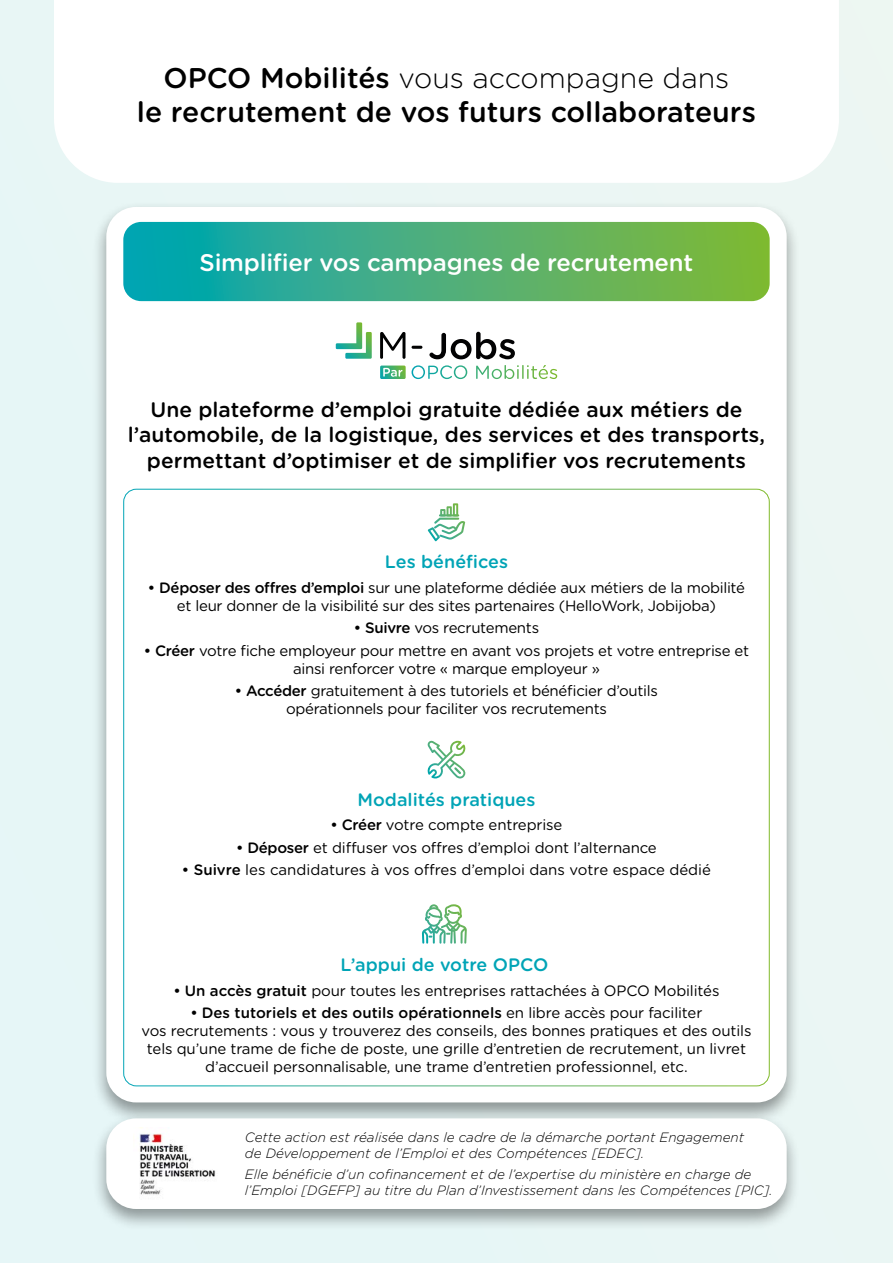
<style>
.page{position:relative;width:893px;height:1263px;background:#e9f6f5}
.page>*{position:absolute;margin:0;border:0;box-sizing:border-box;transform-origin:0 0}
.t1{font:500 28.5px/34.2px "Gotham Rounded";color:#000;text-align:center}
.t2{font:500 24px "Gotham Rounded";letter-spacing:-.01em;color:#fff}
.t3{font:500 21px/25.2px "Gotham Rounded";color:#000;text-align:center}
.t4{font:500 18px "Gotham Rounded";color:#00a4b6}
.t5{font:15px/18px "Gotham Rounded";letter-spacing:-.02em;color:#000;text-align:center}
.t6{font:15px "Gotham Rounded";color:#000}
.t7{font:italic 300 13.5px/16.2px "Gotham Rounded";color:#000}
.s1{font-weight:300}
.s2{font-weight:500}
</style>
<div class="page">
<div style="left:54px;top:0;width:785px;height:183px;background:#fff"></div>
<div style="left:92px;top:202px;width:708px;height:923px;background:#000;opacity:.4"></div>
<div style="left:106px;top:207px;width:681px;height:895px;background:#fff;border-radius:30px"></div>
<svg style="left:123px;top:222px;width:647px;height:79px;background:#49af78"></svg>
<svg style="left:428px;top:503px;width:37px;height:38px"></svg>
<svg style="left:427px;top:740px;width:39px;height:38px"></svg>
<svg style="left:422px;top:904px;width:45px;height:40px"></svg>
<svg style="left:380px;top:366px;width:26px;height:13px"></svg>
<svg style="left:336px;top:322px;width:36px;height:37px"></svg>
<svg style="left:412px;top:365px;width:55px;height:14px"></svg>
<svg style="left:476px;top:365px;width:81px;height:14px"></svg>
<svg style="left:380px;top:332px;width:25px;height:27px"></svg>
<svg style="left:412px;top:346px;width:10px;height:3px"></svg>
<svg style="left:429px;top:332px;width:86px;height:27px"></svg>
<div style="left:92px;top:1113px;width:708px;height:118px;background:#000;opacity:.4"></div>
<div style="left:106px;top:1118px;width:681px;height:91px;background:#fff;border-radius:30px"></div>
<img style="left:139px;top:1127px;width:77px;height:68px">
<p class="t1" style="left:137px;top:60px;width:621px">OPCO Mobilités <span class="s1">vous accompagne dans<br></span>le recrutement de vos futurs collaborateurs</p>
<p class="t2" style="left:200px;top:245px;width:495px">Simplifier vos campagnes de recrutement</p>
<p class="t3" style="left:128px;top:396px;width:639px">Une plateforme d’emploi gratuite dédiée aux métiers de l’automobile, de la logistique, des services et des transports, permettant d’optimiser et de simplifier vos recrutements</p>
<p class="t4" style="left:385px;top:549px;width:125px">Les bénéfices</p>
<p class="t5" style="left:148px;top:578px;width:599px"><span class="s2">• Déposer des offres d’emploi</span> sur une plateforme dédiée aux métiers de la mobilité et leur donner de la visibilité sur des sites partenaires (HelloWork, Jobijoba)</p>
<p class="t5" style="left:354px;top:618px;width:187px"><span class="s2">• Suivre</span> vos recrutements</p>
<p class="t5" style="left:144px;top:641px;width:607px"><span class="s2">• Créer</span> votre fiche employeur pour mettre en avant vos projets et votre entreprise et ainsi renforcer votre « marque employeur »</p>
<p class="t5" style="left:235px;top:681px;width:425px"><span class="s2">• Accéder</span> gratuitement à des tutoriels et bénéficier d’outils opérationnels pour faciliter vos recrutements</p>
<p class="t4" style="left:357px;top:786px;width:180px">Modalités pratiques</p>
<p class="t5" style="left:331px;top:815px;width:233px"><span class="s2">• Créer</span> votre compte entreprise</p>
<p class="t5" style="left:236px;top:838px;width:422px"><span class="s2">• Déposer</span> et diffuser vos offres d’emploi dont l’alternance</p>
<p class="t6" style="left:182px;top:859px;width:531px"><span class="s2">• Suivre</span> les candidatures à vos offres d’emploi dans votre espace dédié</p>
<p class="t4" style="left:340px;top:951px;width:209px">L’appui de votre OPCO</p>
<p class="t5" style="left:174px;top:980px;width:547px"><span class="s2">• Un accès gratuit</span> pour toutes les entreprises rattachées à OPCO Mobilités</p>
<p class="t5" style="left:141px;top:1003px;width:611px"><span class="s2">• Des tutoriels et des outils opérationnels</span> en libre accès pour faciliter<br>vos recrutements : vous y trouverez des conseils, des bonnes pratiques et des outils tels qu’une trame de fiche de poste, une grille d’entretien de recrutement, un livret d’accueil personnalisable, une trame d’entretien professionnel, etc.</p>
<p class="t7" style="left:245px;top:1129px;width:501px">Cette action est réalisée dans le cadre de la démarche portant Engagement de Développement de l’Emploi et des Compétences [EDEC].</p>
<p class="t7" style="left:245px;top:1165px;width:529px">Elle bénéficie d’un cofinancement et de l’expertise du ministère en charge de l’Emploi [DGEFP] au titre du Plan d’Investissement dans les Compétences [PIC].</p>
</div>
